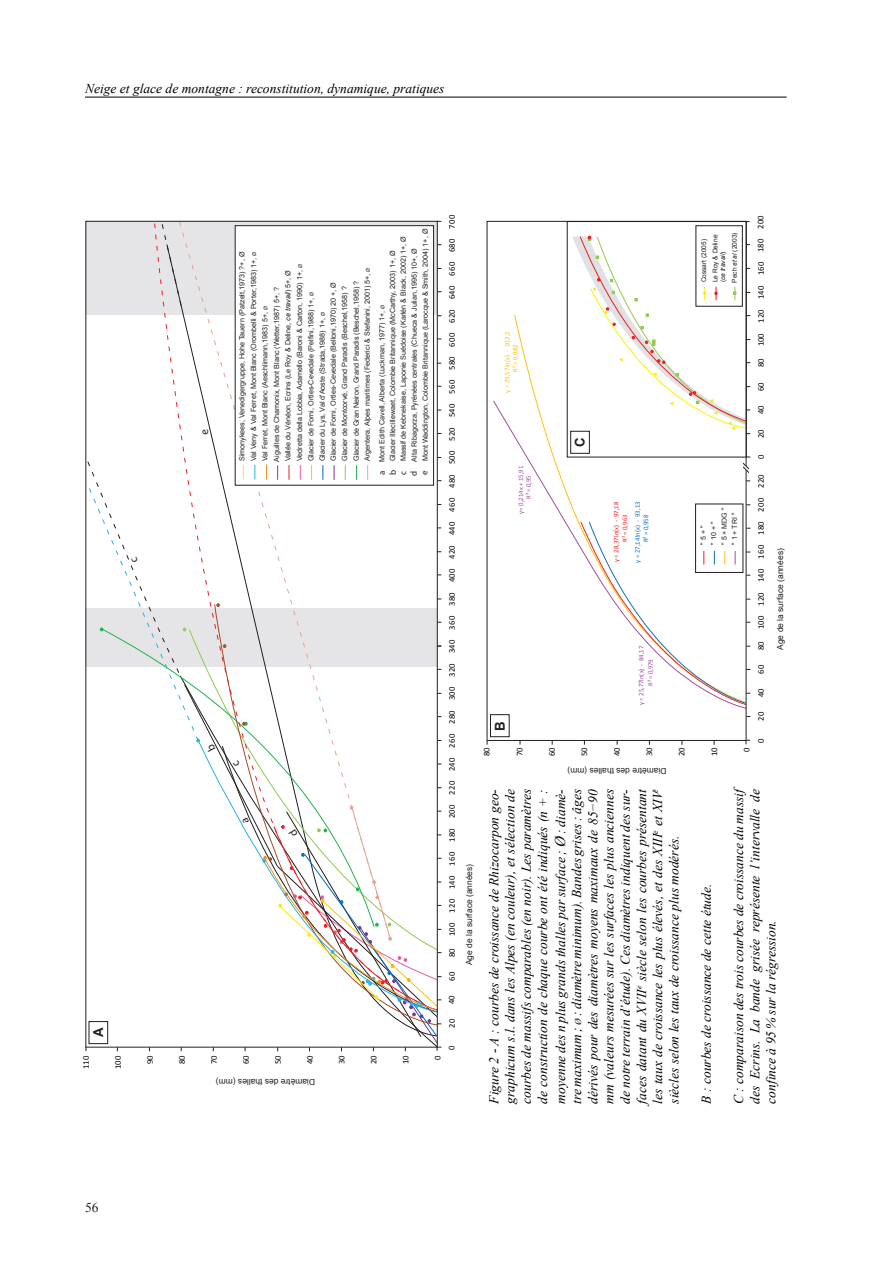
<style>
.page{position:relative;width:893px;height:1263px;background:#fff}
.page>*{position:absolute;margin:0;border:0;box-sizing:border-box;transform-origin:0 0}
.t1{font:700 13.65px "Arial";color:#231f20}
.t2{font:italic 13.5px/16.2px "Times New Roman";color:#000;text-align:justify}
.t3{font:13.5px "Times New Roman";color:#231f20}
.t4{font:8.85px/10.8px "Myriad Pro";color:#231f20}
.t5{font:8.7px "Calibri";letter-spacing:.03em;color:#050504}
.t6{font:8.7px "Calibri";color:#050504}
.t7{font:8.4px "Arial";color:#231f20}
.t8{font:7.2px/11.4px "Arial";color:#231f20}
.t9{font:7.05px/10.4px "Arial";color:#231f20}
.t10{font:6.9px/7.8px "Calibri";letter-spacing:-.005em;color:#a1519f}
.t11{font:6.9px/8.6px "Calibri";letter-spacing:.03em;color:#1371b9}
.t12{font:6.9px/8.6px "Calibri";letter-spacing:.03em;color:#ee2123}
.t13{font:6.9px/8.1px "Calibri";letter-spacing:.03em;color:#fcc011}
.t14{font:6.6px/11.1px "Arial";color:#231f20}
.t15{font:italic 6.6px/11.6px "Arial";color:#231f20}
.t16{font:5.1px "Arial";color:#231f20}
.s1{font-family:"Myriad Pro";font-size:8.85px}
.s2{font-size:5.1px}
.s3{font-style:italic}
.s4{font-style:normal}
.s5{font-size:15px}
.s6{font-size:9px}
</style>
<div class="page">
<hr style="left:85px;top:97px;width:702px;height:1px;background:#000">
<svg style="left:85px;top:220px;width:666px;height:832px"></svg>
<svg style="left:739px;top:457px;width:12px;height:24px"></svg>
<svg style="left:202px;top:429px;width:7px;height:6px"></svg>
<svg style="left:86px;top:457px;width:355px;height:594px"></svg>
<p class="t2" style="left:85px;top:80px;width:361px">Neige et glace de montagne : reconstitution, dynamique, pratiques</p>
<p class="t1" style="left:89px;top:1037px;width:11px;rotate:-90deg">A</p>
<p class="t5" style="left:81px;top:1069px;width:15px;rotate:-90deg">110</p>
<p class="t5" style="left:113px;top:1069px;width:15px;rotate:-90deg">100</p>
<p class="t8" style="left:398px;top:462px;width:234px;line-height:10.9px;rotate:-90deg">Massif de Kebnekaise, Laponie Suédoise (Karlén &amp; Black, 2002) 1+, Ø<br>Alta Ribagorza, Pyrénées centrales (Chueca &amp; Julian,1995) 10+, Ø<br>Mont Waddington, Colombie Britannique (Larocque &amp; Smith, 2004) 1+, Ø</p>
<p class="t8" style="left:387px;top:475px;width:226px;rotate:-90deg"><span class="s1">b</span> Glacier Illecillewaet, Colombie Britannique (McCarthy, 2003) 1+, Ø</p>
<p class="t8" style="left:236px;top:461px;width:211px;rotate:-90deg">Simonykees, Venedigergruppe, Hohe Tauern (Patzelt,1973) ?+, Ø<br>Val Veny &amp; Val Ferret, Mont Blanc (Orombelli &amp; Porter,1983) 1+, <span class="s2">Ø</span></p>
<p class="t8" style="left:271px;top:462px;width:199px;rotate:-90deg">Aiguilles de Chamonix, Mont Blanc (Wetter,1987) 5+, ?<br>Vallée du Vénéon, Ecrins (Le Roy &amp; Deline, <span class="s3">ce travail</span>) 5+, Ø Vedretta della Lobbia, Adamello (Baroni &amp; Carton, 1990) 1+, <span class="s2">Ø </span>Glacier de Forni, Ortles-Cevedale (Pelfini,1988) 1+, <span class="s2">Ø<br></span>Glacier du Lys, Val d'Aoste (Strada,1988) 1+, <span class="s2">Ø<br></span>Glacier de Forni, Ortles-Cevedale (Belloni,1970) 20 +, Ø Glacier de Montcorvé, Grand Paradis (Beschel,1958) ?<br>Glacier de Gran Neiron, Grand Paradis (Beschel,1958) ?<br>Argentera, Alpes maritimes (Federici &amp; Stefanini, 2001) 5+, <span class="s2">Ø</span></p>
<p class="t8" style="left:376px;top:462px;width:158px;rotate:-90deg">Mont Edith Cavell, Alberta (Luckman, 1977) 1+, <span class="s2">Ø</span></p>
<p class="t16" style="left:262px;top:310px;width:5px;rotate:-90deg">Ø</p>
<p class="t8" style="left:259px;top:461px;width:151px;rotate:-90deg">Val Ferret, Mont Blanc (Aeschlimann,1983) 5+,</p>
<p class="t4" style="left:419px;top:475px;width:6px;rotate:-90deg">e</p>
<p class="t4" style="left:376px;top:475px;width:6px;rotate:-90deg">a</p>
<p class="t4" style="left:397px;top:475px;width:7px;rotate:-90deg">c d</p>
<p class="t5" style="left:145px;top:1064px;width:11px;rotate:-90deg">90</p>
<p class="t5" style="left:176px;top:1064px;width:11px;rotate:-90deg">80</p>
<p class="t5" style="left:208px;top:1064px;width:11px;rotate:-90deg">70</p>
<p class="t5" style="left:240px;top:1064px;width:11px;rotate:-90deg">60</p>
<p class="t5" style="left:272px;top:1064px;width:11px;rotate:-90deg">50</p>
<p class="t5" style="left:304px;top:1064px;width:11px;rotate:-90deg">40</p>
<p class="t5" style="left:336px;top:1064px;width:11px;rotate:-90deg">30</p>
<p class="t5" style="left:368px;top:1064px;width:11px;rotate:-90deg">20</p>
<p class="t5" style="left:400px;top:1064px;width:11px;rotate:-90deg">10</p>
<p class="t7" style="left:315px;top:1087px;width:100px;rotate:-180deg">Diamètre des thalles (mm)</p>
<p class="t5" style="left:432px;top:1060px;width:6px;rotate:-90deg">0</p>
<p class="t5" style="left:446px;top:936px;width:723px;rotate:-90deg">100 120 140 160 180 200 220 240 260 280 300 320 340 360 380 400 420 440 460 480 500 520 540 560 580 600 620 640 660 680 700</p>
<p class="t5" style="left:446px;top:957px;width:11px;rotate:-90deg">80</p>
<p class="t5" style="left:446px;top:981px;width:11px;rotate:-90deg">60</p>
<p class="t5" style="left:446px;top:1004px;width:11px;rotate:-90deg">40</p>
<p class="t5" style="left:446px;top:1028px;width:11px;rotate:-90deg">20</p>
<p class="t5" style="left:446px;top:1049px;width:6px;rotate:-90deg">0</p>
<p class="t7" style="left:464px;top:965px;width:103px;rotate:-90deg">Age de la surface (années)</p>
<p class="t13" style="left:503px;top:372px;width:42px;text-indent:-21px;rotate:-90deg">y = 29,57ln(x) - 102,5<br>R² = 0,982</p>
<p class="t10" style="left:517px;top:499px;width:35px;text-indent:-15px;rotate:-90deg">y = 0,214x + 15,91<br>R² = 0,95</p>
<p class="t1" style="left:491px;top:731px;width:11px;rotate:-90deg">B</p>
<p class="t5" style="left:481px;top:756px;width:10px;rotate:-90deg">80</p>
<p class="t5" style="left:514px;top:756px;width:10px;rotate:-90deg">70</p>
<p class="t14" style="left:698px;top:282px;width:49px;rotate:-90deg">Cossart (2005)<br>Le Roy &amp; Deline</p>
<p class="t15" style="left:717px;top:283px;width:51px;rotate:-90deg"><span class="s4">(</span>ce travail<span class="s4">)<br>Pech</span> et al <span class="s4">(2003)</span></p>
<p class="t1" style="left:571px;top:447px;width:11px;rotate:-90deg">C</p>
<p class="t11" style="left:633px;top:542px;width:42px;text-indent:-20px;rotate:-90deg">y = 27,14ln(x) - 93,13<br>R² = 0,958</p>
<p class="t12" style="left:612px;top:542px;width:42px;text-indent:-20px;rotate:-90deg">y = 28,37ln(x) - 97,18<br>R² = 0,963</p>
<p class="t10" style="left:636px;top:686px;width:42px;line-height:9.3px;text-indent:-19px;rotate:-90deg">y = 25,77ln(x) - 84,17<br>R² = 0,979</p>
<p class="t9" style="left:698px;top:545px;width:39px;rotate:-90deg">" 5 + "<br>" 10 + "<br>" 5 + MDG " " 1 + TRI "</p>
<p class="t5" style="left:547px;top:756px;width:11px;rotate:-90deg">60</p>
<p class="t5" style="left:579px;top:756px;width:11px;rotate:-90deg">50</p>
<p class="t5" style="left:611px;top:756px;width:11px;rotate:-90deg">40</p>
<p class="t5" style="left:644px;top:756px;width:11px;rotate:-90deg">30</p>
<p class="t5" style="left:676px;top:756px;width:11px;rotate:-90deg">20</p>
<p class="t5" style="left:709px;top:756px;width:11px;rotate:-90deg">10</p>
<p class="t5" style="left:741px;top:752px;width:6px;rotate:-90deg">0</p>
<p class="t7" style="left:666px;top:776px;width:100px;rotate:-180deg">Diamètre des thalles (mm)</p>
<p class="t5" style="left:755px;top:252px;width:38px;rotate:-90deg">180 200</p>
<p class="t5" style="left:755px;top:275px;width:15px;rotate:-90deg">160</p>
<p class="t6" style="left:755px;top:346px;width:62px;rotate:-90deg">100 120 140</p>
<p class="t5" style="left:756px;top:367px;width:10px;rotate:-90deg">80</p>
<p class="t5" style="left:755px;top:391px;width:10px;rotate:-90deg">60</p>
<p class="t5" style="left:755px;top:414px;width:10px;rotate:-90deg">40</p>
<p class="t5" style="left:755px;top:438px;width:10px;rotate:-90deg">20</p>
<p class="t5" style="left:755px;top:459px;width:6px;rotate:-90deg">0</p>
<p class="t5" style="left:756px;top:629px;width:157px;rotate:-90deg">100 120 140 160 180 200 220</p>
<p class="t5" style="left:756px;top:650px;width:11px;rotate:-90deg">80</p>
<p class="t5" style="left:756px;top:674px;width:11px;rotate:-90deg">60</p>
<p class="t5" style="left:756px;top:697px;width:11px;rotate:-90deg">40</p>
<p class="t5" style="left:756px;top:721px;width:11px;rotate:-90deg">20</p>
<p class="t5" style="left:756px;top:742px;width:6px;rotate:-90deg">0</p>
<p class="t7" style="left:775px;top:650px;width:103px;rotate:-90deg">Age de la surface (années)</p>
<p class="t2" style="left:485px;top:1104px;width:316px;rotate:-90deg">Figure 2 - A : courbes de croissance de Rhizocarpon geo&shy;graphicum s.l. dans les Alpes (en couleur), et sélection de courbes de massifs comparables (en noir). Les paramètres de construction de chaque courbe ont été indiqués (n + :</p>
<p class="t2" style="left:552px;top:1104px;width:316px;rotate:-90deg">moyenne des n plus grands thalles par surface ; <span class="s5">Ø</span> : diamè&shy;tre maximum ; <span class="s6">Ø</span> : diamètre minimum). Bandes grises : âges dérivés pour des diamètres moyens maximaux de 85−90 mm (valeurs mesurées sur les surfaces les plus anciennes de notre terrain d’étude). Ces diamètres indiquent des sur&shy;faces datant du XVII<sup>e</sup> siècle selon les courbes présentant les taux de croissance les plus élevés, et des XIII<sup>e</sup> et XIV<sup>e </sup>siècles selon les taux de croissance plus modérés.</p>
<p class="t2" style="left:698px;top:1104px;width:221px;rotate:-90deg">B : courbes de croissance de cette étude.</p>
<p class="t2" style="left:730px;top:1104px;width:321px;text-align:left;rotate:-90deg">C : comparaison des trois courbes de croissance du massif des Ecrins. La bande grisée représente l’intervalle de confince à 95% sur la régression.</p>
<p class="t3" style="left:85px;top:1198px;width:15px">56</p>
</div>
